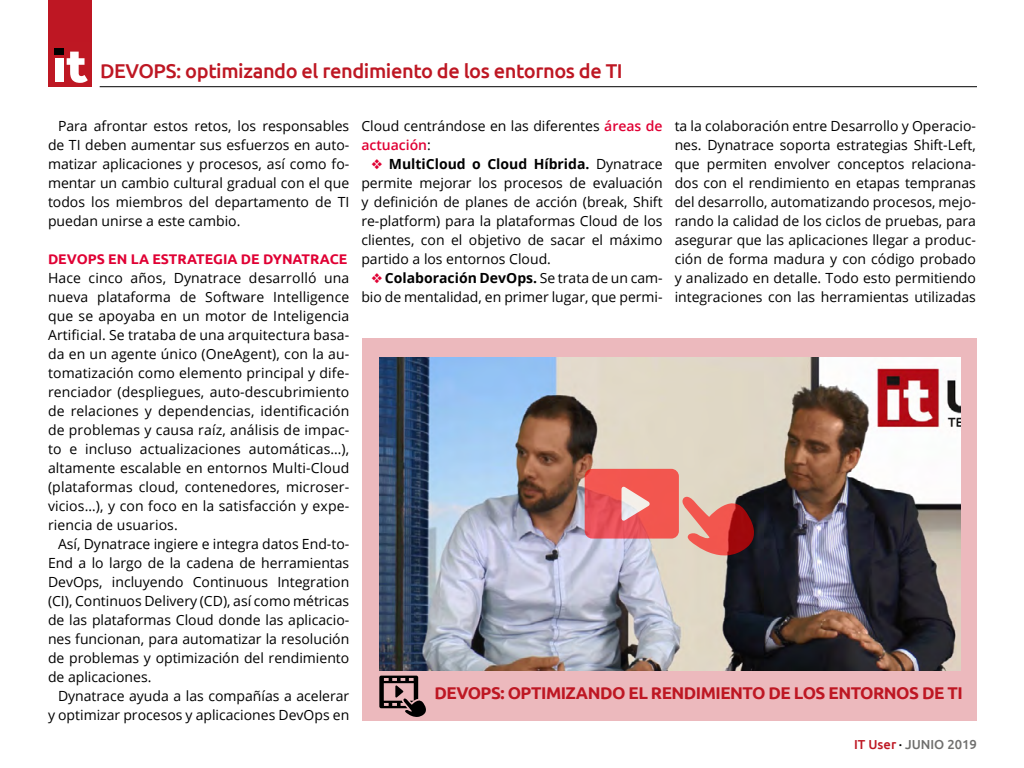
<style>
.page{position:relative;width:1024px;height:768px;background:#fff}
.page>*{position:absolute;margin:0;border:0;box-sizing:border-box;transform-origin:0 0}
.t1{font:500 20px "Ubuntu";letter-spacing:-.02em;color:#be1723}
.t2{font:700 17px "Ubuntu";letter-spacing:-.03em;color:#be1723}
.t3{font:14px/19px "Open Sans";color:#000;text-align:justify}
.t4{font:700 14px "Ubuntu";color:#e00034}
.t5{font:500 13px "Ubuntu";color:#6f6f6e}
.s1{font-weight:600;color:#e00034}
.s2{color:#e00034}
.s3{font-weight:700}
.s4{color:#be1723}
.s5{color:#000}
</style>
<div class="page">
<hr style="left:100px;top:86px;width:877px;height:1px;background:#000">
<div style="left:48px;top:0;width:44px;height:87px;background:#be1723"></div>
<div style="left:55px;top:48px;width:9px;height:7px;background:#000"></div>
<div style="left:55px;top:58px;width:9px;height:24px;background:#fff"></div>
<svg style="left:67px;top:52px;width:21px;height:31px"></svg>
<div style="left:362px;top:338px;width:615px;height:382px;background:#ecb9bd"></div>
<svg style="left:379px;top:676px;width:47px;height:41px"></svg>
<img style="left:380px;top:357px;width:580px;height:314px">
<svg style="left:585px;top:469px;width:94px;height:70px;fill:#f25650"></svg>
<svg style="left:622px;top:486px;width:29px;height:35px"></svg>
<svg style="left:680px;top:495px;width:75px;height:61px"></svg>
<h1 class="t1" style="left:100px;top:58px;width:524px">DEVOPS: optimizando el rendimiento de los entornos de TI</h1>
<p class="t3" style="left:48px;top:116px;width:303px;text-indent:10px">Para afrontar estos retos, los responsables de TI deben aumentar sus esfuerzos en auto&shy;matizar aplicaciones y procesos, así como fo&shy;mentar un cambio cultural gradual con el que todos los miembros del departamento de TI puedan unirse a este cambio.</p>
<p class="t4" style="left:48px;top:251px;width:301px">DEVOPS EN LA ESTRATEGIA DE DYNATRACE</p>
<p class="t3" style="left:48px;top:268px;width:303px">Hace cinco años, Dynatrace desarrolló una nueva plataforma de Software Intelligence que se apoyaba en un motor de Inteligencia Artificial. Se trataba de una arquitectura basa&shy;da en un agente único (OneAgent), con la au&shy;tomatización como elemento principal y dife&shy;renciador (despliegues, auto-descubrimiento de relaciones y dependencias, identificación de problemas y causa raíz, análisis de impac&shy;to e incluso actualizaciones automáticas…), altamente escalable en entornos Multi-Cloud (plataformas cloud, contenedores, microser&shy;vicios…), y con foco en la satisfacción y expe&shy;riencia de usuarios.</p>
<p class="t3" style="left:48px;top:534px;width:303px;text-indent:10px">Así, Dynatrace ingiere e integra datos End-to-End a lo largo de la cadena de herramientas DevOps, incluyendo Continuous Integration (CI), Continuos Delivery (CD), así como métricas de las plataformas Cloud donde las aplicacio&shy;nes funcionan, para automatizar la resolución de problemas y optimización del rendimiento de aplicaciones.</p>
<p class="t3" style="left:48px;top:686px;width:303px;text-align:right">Dynatrace ayuda a las compañías a acelerar y optimizar procesos y aplicaciones DevOps en</p>
<p class="t3" style="left:675px;top:116px;width:303px">ta la colaboración entre Desarrollo y Operacio&shy;nes. Dynatrace soporta estrategias Shift-Left, que permiten envolver conceptos relaciona&shy;dos con el rendimiento en etapas tempranas del desarrollo, automatizando procesos, mejo&shy;rando la calidad de los ciclos de pruebas, para asegurar que las aplicaciones llegar a produc&shy;ción de forma madura y con código probado y analizado en detalle. Todo esto permitiendo integraciones con las herramientas utilizadas</p>
<p class="t3" style="left:361px;top:116px;width:303px">Cloud centrándose en las diferentes <span class="s1">áreas de actuación</span>:</p>
<p class="t3" style="left:361px;top:154px;width:303px;text-indent:10px"><span class="s2">❖</span> <span class="s3">MultiCloud o Cloud Híbrida.</span> Dynatrace permite mejorar los procesos de evaluación y definición de planes de acción (break, Shift re-platform) para la plataformas Cloud de los clientes, con el objetivo de sacar el máximo partido a los entornos Cloud.</p>
<p class="t3" style="left:361px;top:268px;width:303px;text-align:right"><span class="s2">❖</span> <span class="s3">Colaboración DevOps.</span> Se trata de un cam&shy;bio de mentalidad, en primer lugar, que permi-</p>
<p class="t2" style="left:434px;top:683px;width:530px">DEVOPS: OPTIMIZANDO EL RENDIMIENTO DE LOS ENTORNOS DE TI</p>
<p class="t5" style="left:854px;top:736px;width:124px"><span class="s4">IT User</span> <span class="s5">·</span> JUNIO 2019</p>
</div>
